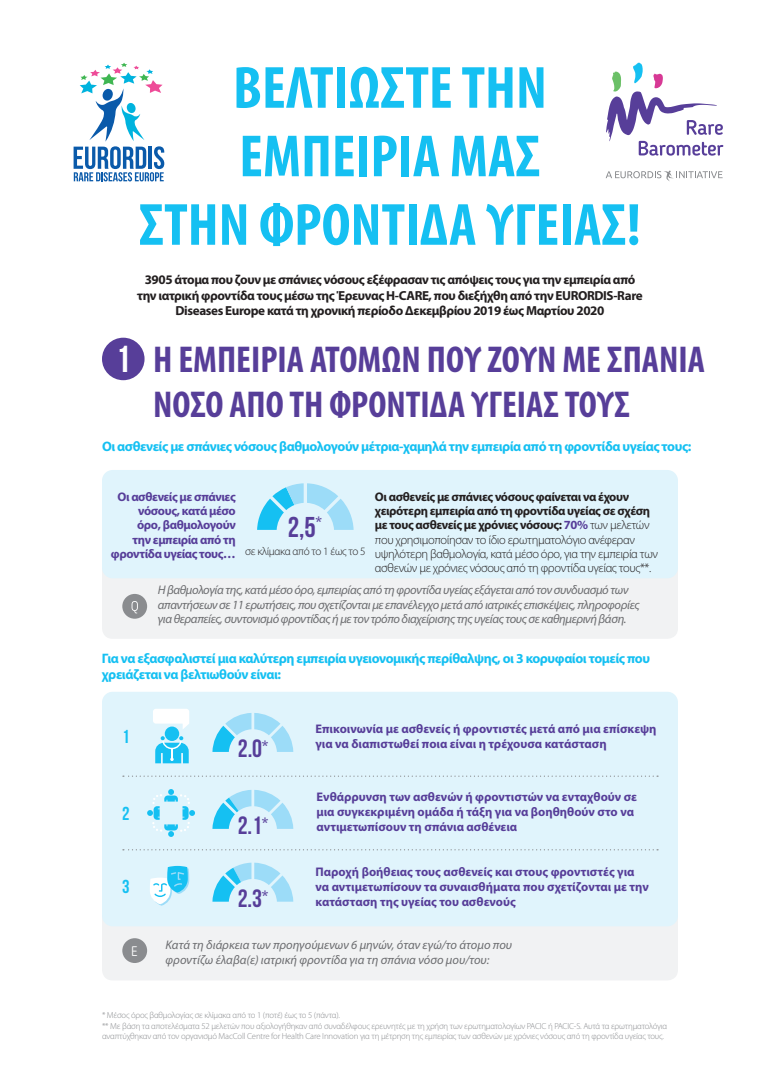
<style>
.page{position:relative;width:780px;height:1088px;background:#fff}
.page>*{position:absolute;margin:0;border:0;box-sizing:border-box;transform-origin:0 0}
.grand_titre{font:700 condensed 60px/68.5px "Myriad Pro";color:#15c0f2;text-align:center}
.titre_de_rubrique{font:700 condensed 37.5px/45px "Myriad Pro";color:#573e99}
.numéro_rubrique{font:37.5px "Bebas Neue";color:#fff}
.infog_chiffre_2{font:28.62px "Bebas Neue";color:#573e99}
.infog_chiffre_2-2{font:25px "Bebas Neue";color:#573e99}
.ordre{font:18.75px "Bebas Neue";color:#15c0f2}
.titre_bloc{font:700 13.75px/16.5px "Myriad Pro";letter-spacing:-.03em;color:#15c0f2}
.infog_texte{font:300 13.75px "Blogger Sans";color:#fff}
.texte{font:700 13.12px/15.8px "Myriad Pro";letter-spacing:-.03em;color:#231f20;text-align:center}
.inter_violet{font:700 12.5px/15px "Myriad Pro";color:#573e99}
.introduit_réponse{font:300 12.5px/14.4px "Myriad Pro";letter-spacing:-.03em;color:#231f20}
.question{font:italic 12.5px/14.4px "Myriad Pro";letter-spacing:-.03em;color:#6c6d70}
.question-2{font:italic 12.5px/15px "Myriad Pro";color:#6c6d70}
.inter_violet-2{font:700 12.5px/14.4px "Myriad Pro";letter-spacing:-.03em;color:#573e99;text-align:right}
.complément_graphique{font:300 11.25px "Myriad Pro";letter-spacing:-.03em;color:#231f20}
.note_bas_de_page{font:300 8.75px/10.5px "Myriad Pro";letter-spacing:-.02em;color:#8a8c8f}
.s1{font-weight:700}
.s2{font-weight:700;color:#573e99}
</style>
<div class="page">
<svg style="left:74px;top:63px;width:90px;height:118px"></svg>
<svg style="left:605px;top:170px;width:117px;height:11px"></svg>
<svg style="left:606px;top:63px;width:117px;height:93px"></svg>
<div style="left:102px;top:338px;width:42px;height:42px;background:#573e99;border-radius:50%"></div>
<div style="left:102px;top:560px;width:576px;height:79px;background:#f1f2f3;border-radius:11px"></div>
<div style="left:102px;top:470px;width:576px;height:108px;background:#e0f4fc;border-radius:11px"></div>
<div style="left:122px;top:594px;width:25px;height:25px;background:#8a8c8f;border-radius:50%"></div>
<svg style="left:131px;top:601px;width:7px;height:12px"></svg>
<svg style="left:257px;top:483px;width:96px;height:47px"></svg>
<div style="left:102px;top:902px;width:576px;height:78px;background:#f1f2f3;border-radius:11px"></div>
<div style="left:122px;top:938px;width:25px;height:25px;background:#8a8c8f;border-radius:50%"></div>
<div style="left:102px;top:692px;width:576px;height:234px;background:#e0f4fc;border-radius:11px"></div>
<svg style="left:123px;top:775px;width:535px;height:2px"></svg>
<svg style="left:123px;top:849px;width:535px;height:1px"></svg>
<svg style="left:212px;top:713px;width:81px;height:39px"></svg>
<svg style="left:153px;top:709px;width:36px;height:20px"></svg>
<div style="left:165px;top:726px;width:14px;height:15px;background:#15c0f2;border-radius:50%"></div>
<svg style="left:155px;top:736px;width:34px;height:27px"></svg>
<svg style="left:212px;top:790px;width:81px;height:39px"></svg>
<svg style="left:147px;top:789px;width:48px;height:48px"></svg>
<svg style="left:150px;top:866px;width:39px;height:40px"></svg>
<svg style="left:212px;top:863px;width:81px;height:39px"></svg>
<p class="numéro_rubrique" style="left:116px;top:338px;width:16px">1</p>
<p class="grand_titre" style="left:139px;top:52px;width:503px">ΒΕΛΤΙΩΣΤΕ ΤΗΝ<br>ΕΜΠΕΙΡΙΑ ΜΑΣ<br>ΣΤΗΝ ΦΡΟΝΤΙΔΑ ΥΓΕΙΑΣ!</p>
<p class="texte" style="left:137px;top:271px;width:507px">3905 άτομα που ζουν με σπάνιες νόσους εξέφρασαν τις απόψεις τους για την εμπειρία από την ιατρική φροντίδα τους μέσω της Έρευνας H-CARE, που διεξήχθη από την EURORDIS-Rare<br>Diseases Europe κατά τη χρονική περίοδο Δεκεμβρίου 2019 έως Μαρτίου 2020</p>
<p class="titre_de_rubrique" style="left:153px;top:336px;width:553px">Η ΕΜΠΕΙΡΙΑ ΑΤΟΜΩΝ ΠΟΥ ΖΟΥΝ ΜΕ ΣΠΑΝΙΑ<br>ΝΟΣΟ ΑΠΟ ΤΗ ΦΡΟΝΤΙΔΑ ΥΓΕΙΑΣ ΤΟΥΣ</p>
<p class="titre_bloc" style="left:102px;top:438px;width:591px">Οι ασθενείς με σπάνιες νόσους βαθμολογούν μέτρια-χαμηλά την εμπειρία από τη φροντίδα υγείας τους:</p>
<p class="inter_violet-2" style="left:111px;top:489px;width:126px">Οι ασθενείς με σπάνιες νόσους, κατά μέσο<br>όρο, βαθμολογούν<br>την εμπειρία από τη φροντίδα υγείας τους…</p>
<p class="infog_chiffre_2" style="left:288px;top:511px;width:35px">2,5<sup>*</sup></p>
<p class="complément_graphique" style="left:245px;top:545px;width:122px">σε κλίμακα από το 1 έως το 5</p>
<p class="introduit_réponse" style="left:375px;top:489px;width:284px"><span class="s1">Οι ασθενείς με σπάνιες νόσους φαίνεται να έχουν χειρότερη εμπειρία από τη φροντίδα υγείας σε σχέση με τους ασθενείς με χρόνιες νόσους:</span> <span class="s2">70%</span> των μελετών που χρησιμοποίησαν το ίδιο ερωτηματολόγιο ανέφεραν υψηλότερη βαθμολογία, κατά μέσο όρο, για την εμπειρία των ασθενών με χρόνιες νόσους από τη φροντίδα υγείας τους**.</p>
<p class="question" style="left:158px;top:582px;width:483px">Η βαθμολογία της, κατά μέσο όρο, εμπειρίας από τη φροντίδα υγείας εξάγεται από τον συνδυασμό των απαντήσεων σε 11 ερωτήσεις, που σχετίζονται με επανέλεγχο μετά από ιατρικές επισκέψεις, πληροφορίες για θεραπείες, συντονισμό φροντίδας ή με τον τρόπο διαχείρισης της υγείας τους σε καθημερινή βάση.</p>
<p class="titre_bloc" style="left:102px;top:649px;width:549px">Για να εξασφαλιστεί μια καλύτερη εμπειρία υγειονομικής περίθαλψης, οι 3 κορυφαίοι τομείς που χρειάζεται να βελτιωθούν είναι:</p>
<p class="ordre" style="left:122px;top:726px;width:9px">1</p>
<p class="ordre" style="left:122px;top:803px;width:9px">2</p>
<p class="ordre" style="left:122px;top:876px;width:9px">3</p>
<p class="infog_texte" style="left:131px;top:943px;width:8px">E</p>
<p class="infog_chiffre_2-2" style="left:238px;top:735px;width:32px">2.O<sup>*</sup></p>
<p class="infog_chiffre_2-2" style="left:238px;top:812px;width:32px">2.1<sup>*</sup></p>
<p class="infog_chiffre_2-2" style="left:238px;top:885px;width:32px">2.3<sup>*</sup></p>
<p class="inter_violet" style="left:315px;top:721px;width:342px">Επικοινωνία με ασθενείς ή φροντιστές μετά από μια επίσκεψη για να διαπιστωθεί ποια είναι η τρέχουσα κατάσταση</p>
<p class="inter_violet" style="left:316px;top:788px;width:322px">Ενθάρρυνση των ασθενών ή φροντιστών να ενταχθούν σε μια συγκεκριμένη ομάδα ή τάξη για να βοηθηθούν στο να αντιμετωπίσουν τη σπάνια ασθένεια</p>
<p class="inter_violet" style="left:315px;top:864px;width:335px">Παροχή βοήθειας τους ασθενείς και στους φροντιστές για να αντιμετωπίσουν τα συναισθήματα που σχετίζονται με την κατάσταση της υγείας του ασθενούς</p>
<p class="question-2" style="left:166px;top:937px;width:348px">Κατά τη διάρκεια των προηγούμενων 6 μηνών, όταν εγώ/το άτομο που φροντίζω έλαβα(ε) ιατρική φροντίδα για τη σπάνια νόσο μου/του:</p>
<p class="note_bas_de_page" style="left:102px;top:1010px;width:239px">* Μέσος όρος βαθμολογίας σε κλίμακα από το 1 (ποτέ) έως το 5 (πάντα).</p>
<p class="note_bas_de_page" style="left:102px;top:1020px;width:566px">** Με βάση τα αποτελέσματα 52 μελετών που αξιολογήθηκαν από συναδέλφους ερευνητές με τη χρήση των ερωτηματολογίων PACIC ή PACIC-S. Αυτά τα ερωτηματολόγια αναπτύχθηκαν από τον οργανισμό MacColl Centre for Health Care Innovation για τη μέτρηση της εμπειρίας των ασθενών με χρόνιες νόσους από τη φροντίδα υγείας τους.</p>
</div>
